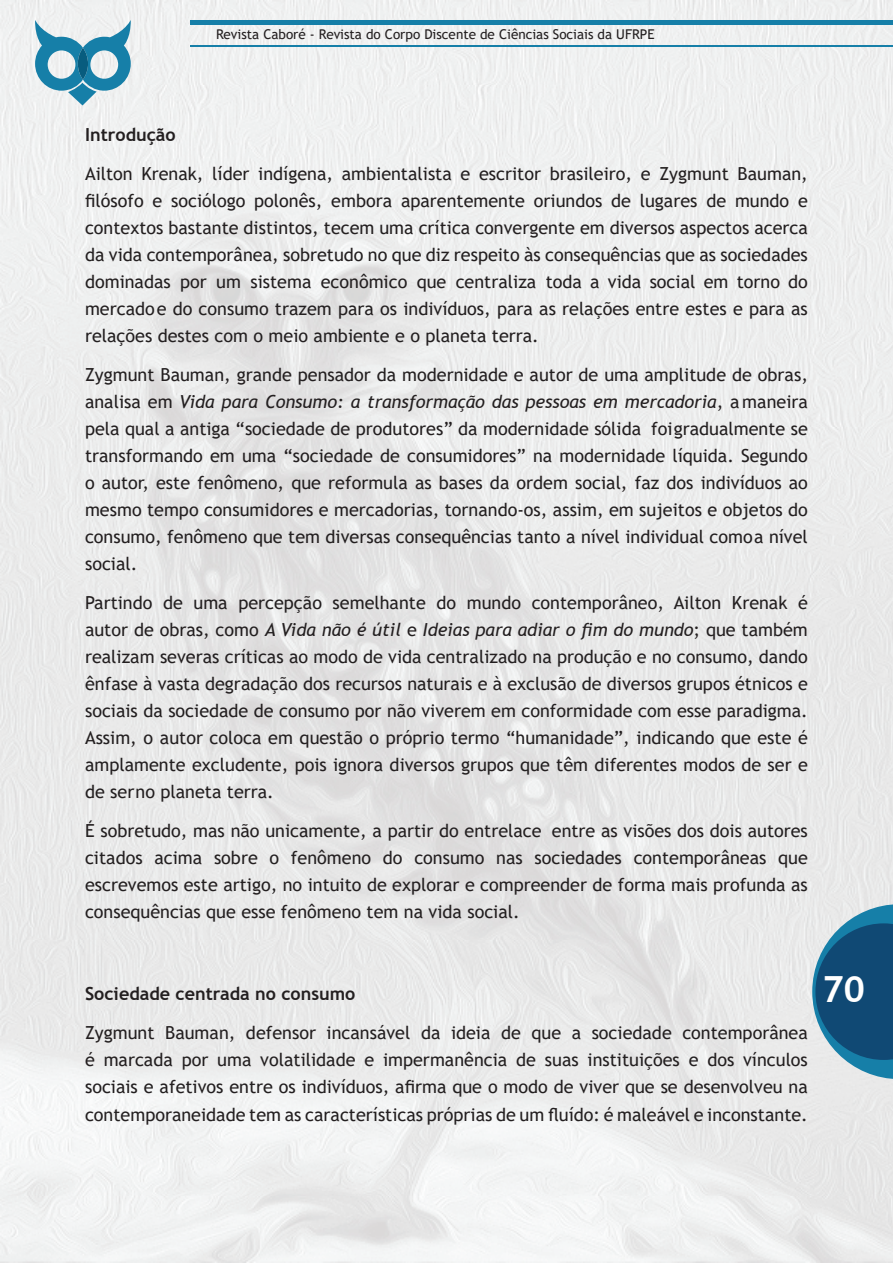
<style>
.page{position:relative;width:893px;height:1263px;background:#fff}
.page>*{position:absolute;margin:0;border:0;box-sizing:border-box;transform-origin:0 0}
.t1{font:700 36px "Trebuchet MS";color:#fff}
.t2{font:18px/27px "Trebuchet MS";color:#231f20;text-align:justify}
.t3{font:700 18px "Trebuchet MS";color:#231f20}
.t4{font:13.5px "Trebuchet MS";color:#231f20}
.s1{font-style:italic}
</style>
<div class="page">
<img style="left:0;top:0;width:893px;height:1263px">
<svg style="left:812px;top:904px;width:81px;height:175px;background:#467999"></svg>
<div style="left:190px;top:20px;width:702px;height:5px;background:#167fa8"></div>
<hr style="left:190px;top:45px;width:702px;height:1px;background:#167fa8">
<svg style="left:35px;top:20px;width:96px;height:85px"></svg>
<p class="t4" style="left:216px;top:25px;width:440px">Revista Caboré - Revista do Corpo Discente de Ciências Sociais da UFRPE</p>
<p class="t3" style="left:85px;top:123px;width:92px">Introdução</p>
<p class="t2" style="left:85px;top:160px;width:724px">Ailton Krenak, líder indígena, ambientalista e escritor brasileiro, e Zygmunt Bauman, filósofo e sociólogo polonês, embora aparentemente oriundos de lugares de mundo e contextos bastante distintos, tecem uma crítica convergente em diversos aspectos acerca da vida contemporânea, sobretudo no que diz respeito às consequências que as sociedades dominadas por um sistema econômico que centraliza toda a vida social em torno do mercado e do consumo trazem para os indivíduos, para as relações entre estes e para as relações destes com o meio ambiente e o planeta terra.</p>
<p class="t2" style="left:85px;top:361px;width:724px">Zygmunt Bauman, grande pensador da modernidade e autor de uma amplitude de obras, analisa em <span class="s1">Vida para Consumo: a transformação das pessoas em mercadoria</span>, a maneira pela qual a antiga “sociedade de produtores” da modernidade sólida foi gradualmente se transformando em uma “sociedade de consumidores” na modernidade líquida. Segundo o autor, este fenômeno, que reformula as bases da ordem social, faz dos indivíduos ao mesmo tempo consumidores e mercadorias, tornando-os, assim, em sujeitos e objetos do consumo, fenômeno que tem diversas consequências tanto a nível individual como a nível social.</p>
<p class="t2" style="left:85px;top:589px;width:724px">Partindo de uma percepção semelhante do mundo contemporâneo, Ailton Krenak é autor de obras, como <span class="s1">A Vida não é útil</span> e <span class="s1">Ideias para adiar o fim do mundo</span>; que também realizam severas críticas ao modo de vida centralizado na produção e no consumo, dando ênfase à vasta degradação dos recursos naturais e à exclusão de diversos grupos étnicos e sociais da sociedade de consumo por não viverem em conformidade com esse paradigma.<br>Assim, o autor coloca em questão o próprio termo “humanidade”, indicando que este é amplamente excludente, pois ignora diversos grupos que têm diferentes modos de ser e de ser no planeta terra.</p>
<p class="t2" style="left:85px;top:817px;width:724px">É sobretudo, mas não unicamente, a partir do entrelace entre as visões dos dois autores citados acima sobre o fenômeno do consumo nas sociedades contemporâneas que escrevemos este artigo, no intuito de explorar e compreender de forma mais profunda as consequências que esse fenômeno tem na vida social.</p>
<p class="t3" style="left:85px;top:983px;width:272px">Sociedade centrada no consumo</p>
<p class="t2" style="left:85px;top:1019px;width:724px">Zygmunt Bauman, defensor incansável da ideia de que a sociedade contemporânea é marcada por uma volatilidade e impermanência de suas instituições e dos vínculos sociais e afetivos entre os indivíduos, afirma que o modo de viver que se desenvolveu na contemporaneidade tem as características próprias de um fluído: é maleável e inconstante.</p>
<h1 class="t1" style="left:823px;top:967px;width:44px">70</h1>
</div>
